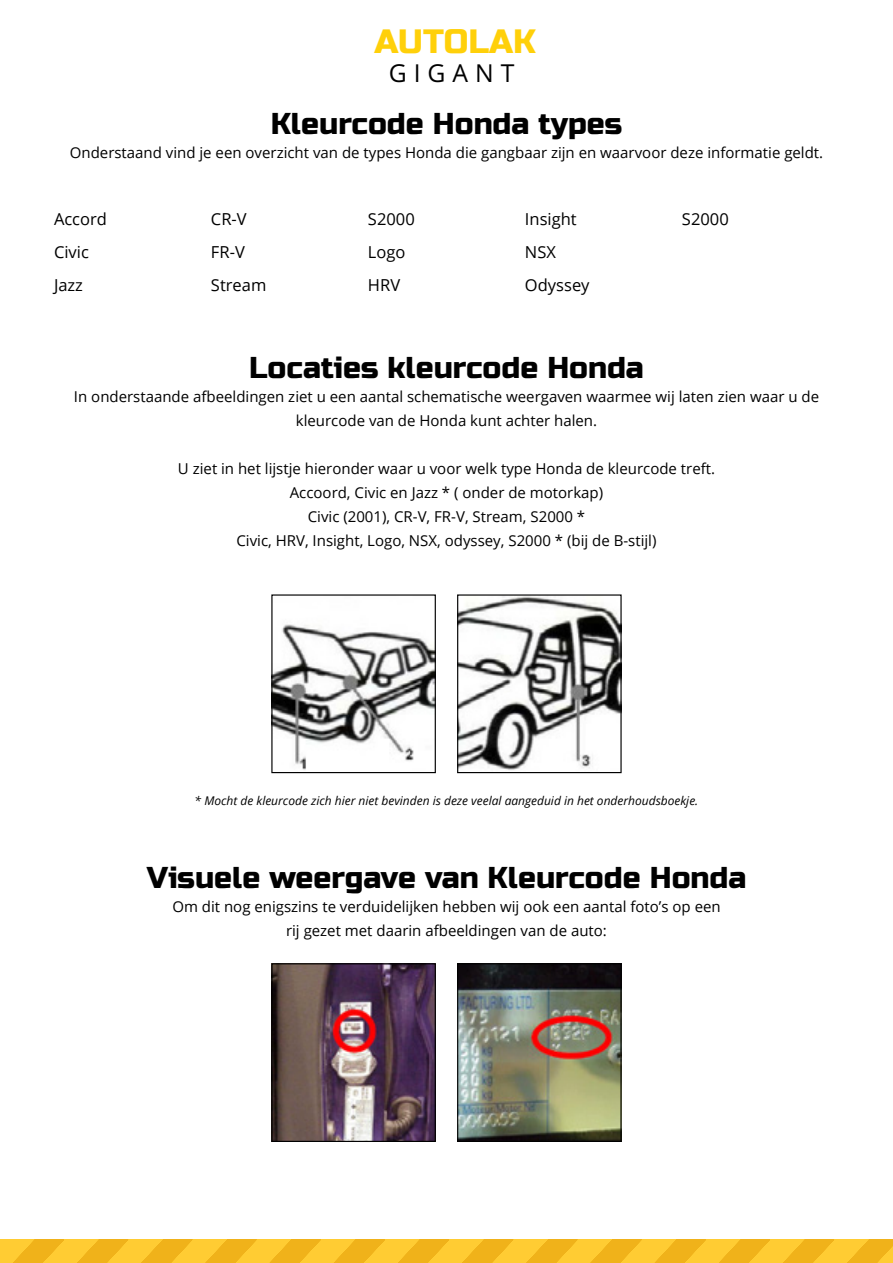
<style>
.page{position:relative;width:893px;height:1263px;background:#fff}
.page>*{position:absolute;margin:0;border:0;box-sizing:border-box;transform-origin:0 0}
.t1{font:33.75px "Russo One";color:#ffd00a}
.t2{font:30px "Russo One";color:#000}
.t3{font:24.75px "Open Sans";letter-spacing:.28em;color:#000}
.t4{font:16.5px/33px "Open Sans";color:#000}
.t5{font:15px/24px "Open Sans";color:#000;text-align:center}
.t6{font:italic 12px "Open Sans";color:#000}
</style>
<div class="page">
<svg style="left:0;top:1239px;width:892px;height:24px;background:#f7bf27"></svg>
<img style="left:273px;top:624px;width:161px;height:146px">
<div style="left:271px;top:594px;width:165px;height:179px;border:1px solid #000"></div>
<img style="left:459px;top:596px;width:161px;height:174px">
<div style="left:457px;top:594px;width:165px;height:179px;border:1px solid #000"></div>
<img style="left:273px;top:965px;width:161px;height:175px">
<div style="left:271px;top:963px;width:165px;height:179px;border:1px solid #000"></div>
<img style="left:459px;top:965px;width:161px;height:175px">
<div style="left:457px;top:963px;width:165px;height:179px;border:1px solid #000"></div>
<h1 class="t1" style="left:374px;top:21px;width:163px">AUTOLAK</h1>
<h3 class="t3" style="left:389px;top:59px;width:127px">GIGANT</h3>
<h2 class="t2" style="left:271px;top:113px;width:353px">Kleurcode Honda types</h2>
<p class="t5" style="left:70px;top:143px;width:755px">Onderstaand vind je een overzicht van de types Honda die gangbaar zijn en waarvoor deze informatie geldt.</p>
<p class="t4" style="left:54px;top:204px;width:54px">Accord<br>Civic<br>Jazz</p>
<p class="t4" style="left:211px;top:204px;width:57px">CR-V<br>FR-V<br>Stream</p>
<p class="t4" style="left:368px;top:204px;width:48px">S2000<br>Logo<br>HRV</p>
<p class="t4" style="left:525px;top:204px;width:66px">Insight<br>NSX<br>Odyssey</p>
<p class="t4" style="left:682px;top:204px;width:48px">S2000</p>
<h2 class="t2" style="left:249px;top:357px;width:396px">Locaties kleurcode Honda</h2>
<p class="t5" style="left:74px;top:386px;width:747px">In onderstaande afbeeldingen ziet u een aantal schematische weergaven waarmee wij laten zien waar u de kleurcode van de Honda kunt achter halen.</p>
<p class="t5" style="left:178px;top:458px;width:539px">U ziet in het lijstje hieronder waar u voor welk type Honda de kleurcode treft.<br>Accoord, Civic en Jazz * ( onder de motorkap)<br>Civic (2001), CR-V, FR-V, Stream, S2000 *<br>Civic, HRV, Insight, Logo, NSX, odyssey, S2000 * (bij de B-stijl)</p>
<p class="t6" style="left:195px;top:796px;width:505px">* Mocht de kleurcode zich hier niet bevinden is deze veelal aangeduid in het onderhoudsboekje.</p>
<h2 class="t2" style="left:147px;top:867px;width:601px">Visuele weergave van Kleurcode Honda</h2>
<p class="t5" style="left:172px;top:896px;width:550px">Om dit nog enigszins te verduidelijken hebben wij ook een aantal foto’s op een rij gezet met daarin afbeeldingen van de auto:</p>
</div>
